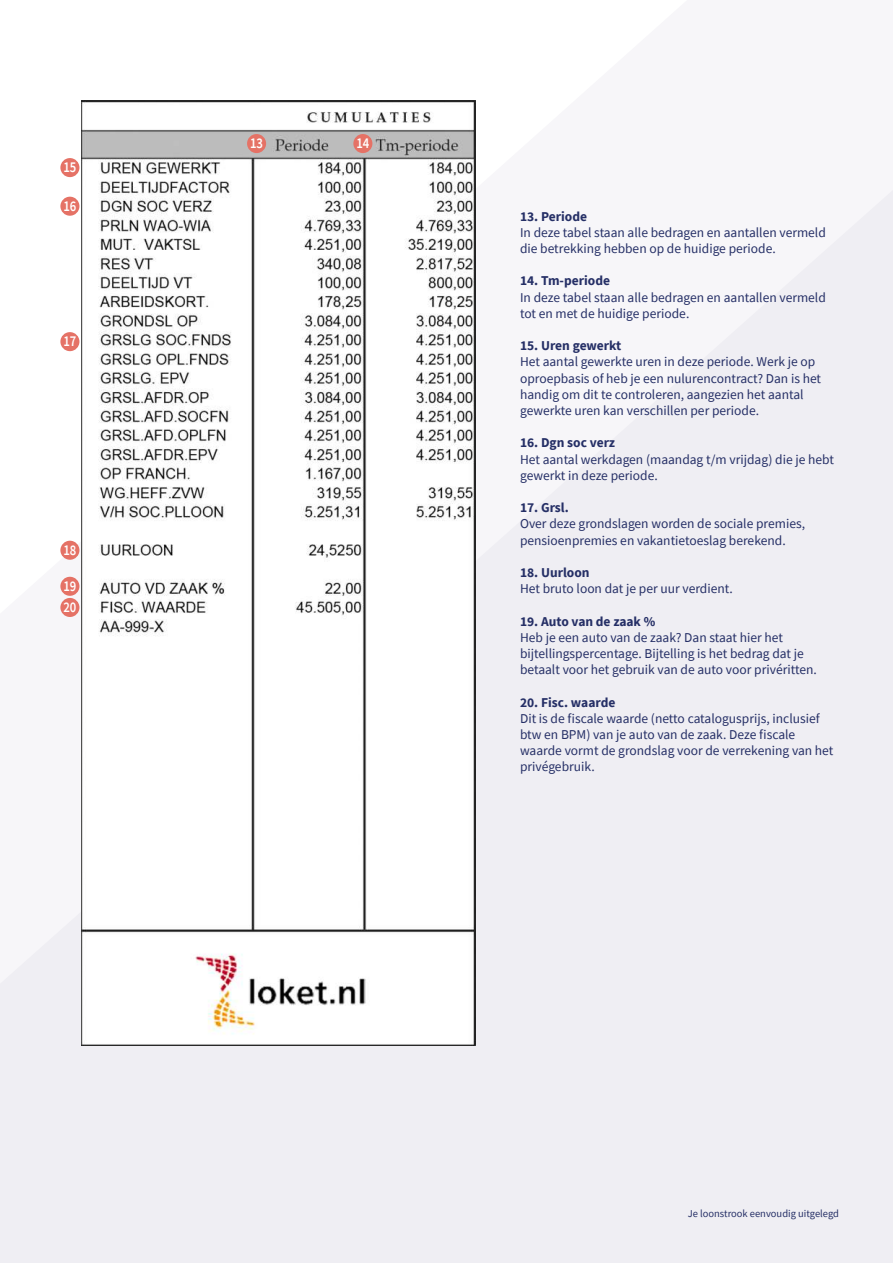
<style>
.page{position:relative;width:893px;height:1263px;background:#fff}
.page>*{position:absolute;margin:0;border:0;box-sizing:border-box;transform-origin:0 0}
.t1{font:600 15px/21.1px "Source Sans Pro";color:#fff;scale:.85 1}
.t2{font:13.5px/16.2px "Source Sans Pro";color:#252f66}
.t3{font:700 13.5px "Source Sans Pro";color:#252f66}
.t4{font:10.5px "Source Sans Pro";color:#252f66}
</style>
<div class="page">
<div style="left:0;top:190px;width:893px;height:1073px;background:#efeef3"></div>
<img style="left:82px;top:100px;width:393px;height:945px">
<div style="left:60px;top:158px;width:19px;height:19px;background:#e57266;border-radius:50%"></div>
<div style="left:353px;top:134px;width:19px;height:19px;background:#e57266;border-radius:50%"></div>
<div style="left:247px;top:134px;width:19px;height:19px;background:#e57266;border-radius:50%"></div>
<div style="left:60px;top:197px;width:19px;height:19px;background:#e57266;border-radius:50%"></div>
<div style="left:60px;top:332px;width:19px;height:19px;background:#e57266;border-radius:50%"></div>
<div style="left:60px;top:541px;width:19px;height:19px;background:#e57266;border-radius:50%"></div>
<div style="left:60px;top:577px;width:19px;height:19px;background:#e57266;border-radius:50%"></div>
<div style="left:60px;top:598px;width:19px;height:19px;background:#e57266;border-radius:50%"></div>
<p class="t1" style="left:63px;top:157px;width:17px">15</p>
<p class="t1" style="left:63px;top:195px;width:17px">16</p>
<p class="t1" style="left:63px;top:331px;width:17px">17</p>
<p class="t1" style="left:63px;top:539px;width:17px">18</p>
<p class="t1" style="left:63px;top:575px;width:17px">19<br>20</p>
<p class="t1" style="left:250px;top:133px;width:17px">13</p>
<p class="t1" style="left:356px;top:133px;width:17px">14</p>
<p class="t3" style="left:520px;top:211px;width:69px">13. Periode</p>
<p class="t2" style="left:520px;top:225px;width:307px">In deze tabel staan alle bedragen en aantallen vermeld die betrekking hebben op de huidige periode.</p>
<p class="t3" style="left:520px;top:276px;width:92px">14. Tm-periode</p>
<p class="t2" style="left:520px;top:290px;width:307px">In deze tabel staan alle bedragen en aantallen vermeld tot en met de huidige periode.</p>
<p class="t3" style="left:520px;top:340px;width:103px">15. Uren gewerkt</p>
<p class="t2" style="left:520px;top:355px;width:303px">Het aantal gewerkte uren in deze periode. Werk je op oproepbasis of heb je een nulurencontract? Dan is het handig om dit te controleren, aangezien het aantal gewerkte uren kan verschillen per periode.</p>
<p class="t3" style="left:520px;top:438px;width:97px">16. Dgn soc verz</p>
<p class="t2" style="left:520px;top:452px;width:315px">Het aantal werkdagen (maandag t/m vrijdag) die je hebt gewerkt in deze periode.</p>
<p class="t3" style="left:520px;top:502px;width:50px">17. Grsl.</p>
<p class="t2" style="left:520px;top:517px;width:287px">Over deze grondslagen worden de sociale premies, pensioenpremies en vakantietoeslag berekend.</p>
<p class="t3" style="left:520px;top:567px;width:71px">18. Uurloon</p>
<p class="t2" style="left:520px;top:581px;width:214px">Het bruto loon dat je per uur verdient.</p>
<p class="t3" style="left:520px;top:616px;width:137px">19. Auto van de zaak %</p>
<p class="t2" style="left:520px;top:630px;width:298px">Heb je een auto van de zaak? Dan staat hier het bijtellingspercentage. Bijtelling is het bedrag dat je betaalt voor het gebruik van de auto voor privéritten.</p>
<p class="t3" style="left:520px;top:697px;width:97px">20. Fisc. waarde</p>
<p class="t2" style="left:520px;top:710px;width:315px">Dit is de fiscale waarde (netto catalogusprijs, inclusief btw en BPM) van je auto van de zaak. Deze fiscale waarde vormt de grondslag voor de verrekening van het privégebruik.</p>
<p class="t4" style="left:688px;top:1209px;width:153px">Je loonstrook eenvoudig uitgelegd</p>
</div>
